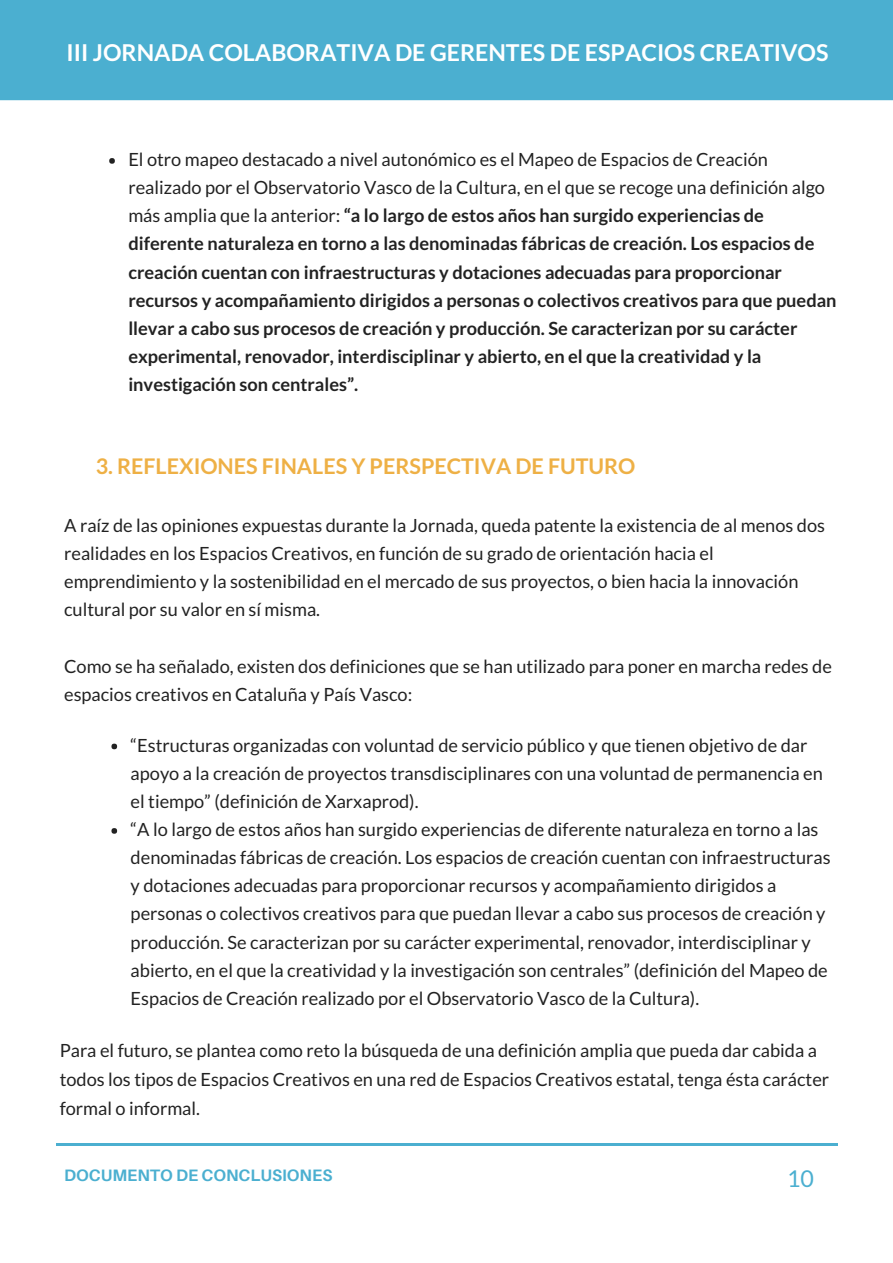
<style>
.page{position:relative;width:893px;height:1263px;background:#fff}
.page>*{position:absolute;margin:0;border:0;box-sizing:border-box;transform-origin:0 0}
.t1{font:700 23.25px "Lato";color:#fff}
.t2{font:23.25px "Lato";color:#4bafd0}
.t3{font:700 21.45px "Lato";color:#eeb045}
.t4{font:18.15px/28.2px "Lato";color:#222}
.t5{font:700 18.15px/28.2px "Lato";color:#222}
.t6{font:700 16.5px "Aileron";color:#4bafd0}
.s1{font-weight:400}
</style>
<div class="page">
<hr style="left:56px;top:1143px;width:782px;height:2px;background:#4bafd0">
<div style="left:0;top:0;width:893px;height:100px;background:#4bafd0"></div>
<svg style="left:109px;top:158px;width:6px;height:6px"></svg>
<svg style="left:111px;top:744px;width:6px;height:5px"></svg>
<svg style="left:111px;top:828px;width:6px;height:6px"></svg>
<p class="t1" style="left:67px;top:38px;width:763px">III JORNADA COLABORATIVA DE GERENTES DE ESPACIOS CREATIVOS</p>
<p class="t5" style="left:128px;top:145px;width:710px"><span class="s1">El otro mapeo destacado a nivel autonómico es el Mapeo de Espacios de Creación realizado por el Observatorio Vasco de la Cultura, en el que se recoge una definición algo más amplia que la anterior:</span> “a lo largo de estos años han surgido experiencias de diferente naturaleza en torno a las denominadas fábricas de creación. Los espacios de creación cuentan con infraestructuras y dotaciones adecuadas para proporcionar recursos y acompañamiento dirigidos a personas o colectivos creativos para que puedan llevar a cabo sus procesos de creación y producción. Se caracterizan por su carácter experimental, renovador, interdisciplinar y abierto, en el que la creatividad y la investigación son centrales”.</p>
<p class="t3" style="left:96px;top:453px;width:541px">3. REFLEXIONES FINALES Y PERSPECTIVA DE FUTURO</p>
<p class="t4" style="left:64px;top:511px;width:762px">A raíz de las opiniones expuestas durante la Jornada, queda patente la existencia de al menos dos realidades en los Espacios Creativos, en función de su grado de orientación hacia el emprendimiento y la sostenibilidad en el mercado de sus proyectos, o bien hacia la innovación cultural por su valor en sí misma.</p>
<p class="t4" style="left:64px;top:651px;width:769px">Como se ha señalado, existen dos definiciones que se han utilizado para poner en marcha redes de espacios creativos en Cataluña y País Vasco:</p>
<p class="t4" style="left:131px;top:730px;width:701px">“Estructuras organizadas con voluntad de servicio público y que tienen objetivo de dar apoyo a la creación de proyectos transdisciplinares con una voluntad de permanencia en el tiempo” (definición de Xarxaprod).<br>“A lo largo de estos años han surgido experiencias de diferente naturaleza en torno a las denominadas fábricas de creación. Los espacios de creación cuentan con infraestructuras y dotaciones adecuadas para proporcionar recursos y acompañamiento dirigidos a personas o colectivos creativos para que puedan llevar a cabo sus procesos de creación y producción. Se caracterizan por su carácter experimental, renovador, interdisciplinar y abierto, en el que la creatividad y la investigación son centrales” (definición del Mapeo de Espacios de Creación realizado por el Observatorio Vasco de la Cultura).</p>
<p class="t4" style="left:60px;top:1035px;width:771px;line-height:29.2px">Para el futuro, se plantea como reto la búsqueda de una definición amplia que pueda dar cabida a todos los tipos de Espacios Creativos en una red de Espacios Creativos estatal, tenga ésta carácter formal o informal.</p>
<p class="t6" style="left:64px;top:1165px;width:270px">DOCUMENTO DE CONCLUSIONES</p>
<p class="t2" style="left:787px;top:1164px;width:28px">10</p>
</div>
